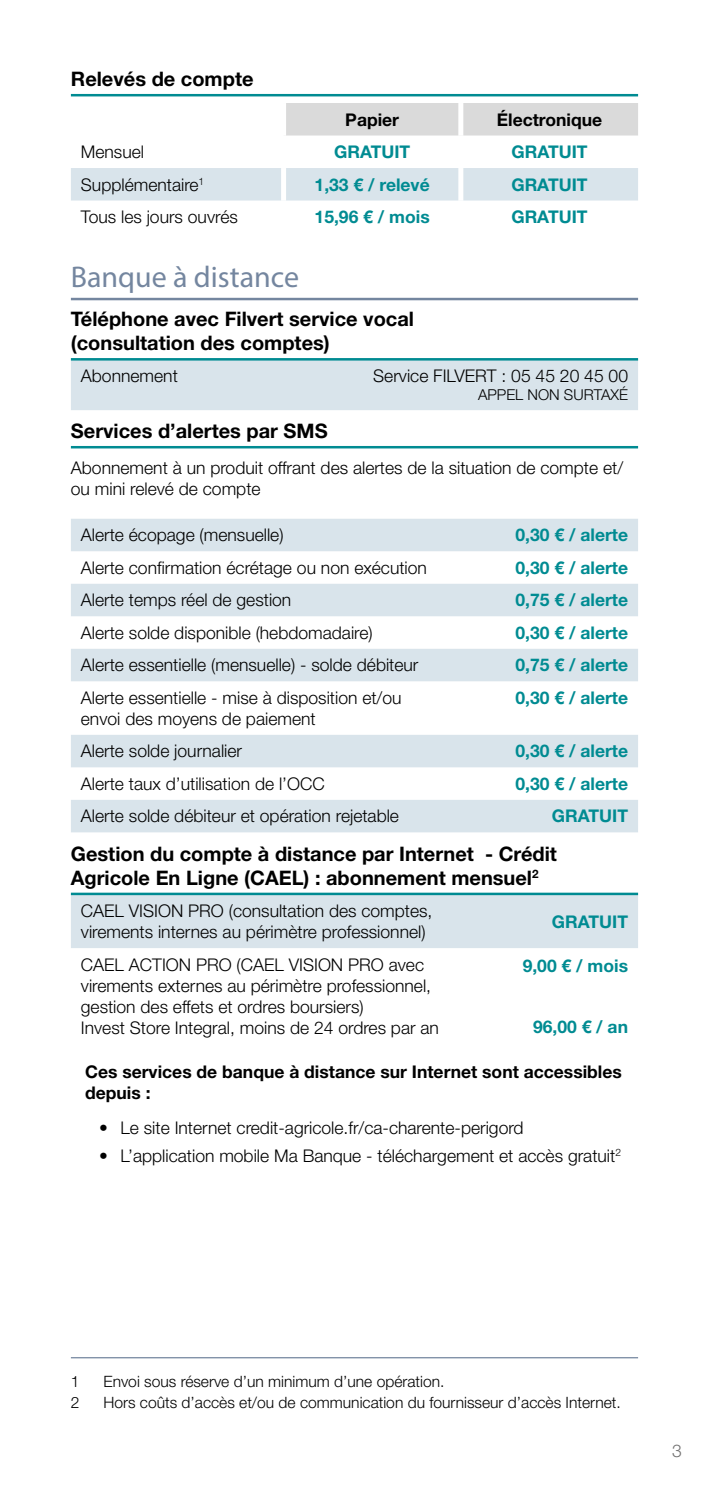
<style>
.page{position:relative;width:709px;height:1489px;background:#fff}
.page>*{position:absolute;margin:0;border:0;box-sizing:border-box;transform-origin:0 0}
.t1{font:30px "Myriad Pro";color:#74869f}
.t2{font:700 20px/24px "Helvetica Neue LT Std";color:#000}
.t3{font:300 17.5px/21px "Helvetica Neue LT Std";color:#000}
.t4{font:700 17.5px "Helvetica Neue LT Std";color:#008b92}
.t5{font:700 17.5px/21px "Helvetica Neue LT Std";color:#000}
.t6{font:300 17.5px "Helvetica Neue LT Std";color:#706f6f}
.t7{font:300 15.5px "Helvetica Neue LT Std";color:#000}
.t8{font:300 15px "Helvetica Neue LT Std";color:#000}
</style>
<div class="page">
<div style="left:286px;top:103px;width:352px;height:32px;background:#dadada"></div>
<div style="left:71px;top:168px;width:567px;height:32px;background:#d9e4eb"></div>
<div style="left:458px;top:103px;width:5px;height:32px;background:#fff"></div>
<div style="left:281px;top:168px;width:5px;height:32px;background:#fff"></div>
<div style="left:458px;top:168px;width:5px;height:32px;background:#fff"></div>
<div style="left:71px;top:360px;width:567px;height:50px;background:#d9e4eb"></div>
<svg style="left:71px;top:519px;width:567px;height:313px;fill:#d9e4eb"></svg>
<div style="left:71px;top:895px;width:567px;height:53px;background:#d9e4eb"></div>
<hr style="left:71px;top:94px;width:567px;height:2px;background:#008b92">
<hr style="left:71px;top:1356px;width:567px;height:2px;background:#74869f">
<hr style="left:71px;top:298px;width:567px;height:2px;background:#74869f">
<hr style="left:71px;top:358px;width:567px;height:2px;background:#008b92">
<hr style="left:71px;top:892px;width:567px;height:3px;background:#008b92">
<hr style="left:71px;top:446px;width:567px;height:2px;background:#008b92">
<p class="t2" style="left:71px;top:66px;width:184px">Relevés de compte</p>
<p class="t5" style="left:345px;top:108px;width:55px">Papier</p>
<p class="t5" style="left:497px;top:108px;width:107px">Électronique</p>
<p class="t3" style="left:81px;top:141px;width:65px">Mensuel</p>
<p class="t4" style="left:334px;top:141px;width:78px">GRATUIT</p>
<p class="t4" style="left:511px;top:141px;width:78px">GRATUIT</p>
<p class="t3" style="left:81px;top:173px;width:125px">Supplémentaire<sup>1</sup></p>
<p class="t4" style="left:314px;top:173px;width:117px">1,33 € / relevé</p>
<p class="t4" style="left:511px;top:173px;width:78px">GRATUIT</p>
<p class="t3" style="left:81px;top:206px;width:158px">Tous les jours ouvrés</p>
<p class="t4" style="left:315px;top:206px;width:117px">15,96 € / mois</p>
<p class="t4" style="left:511px;top:206px;width:78px">GRATUIT</p>
<h1 class="t1" style="left:71px;top:259px;width:230px">Banque à distance</h1>
<p class="t2" style="left:71px;top:306px;width:344px">Téléphone avec Filvert service vocal (consultation des comptes)</p>
<p class="t3" style="left:81px;top:365px;width:98px">Abonnement</p>
<p class="t3" style="left:373px;top:365px;width:256px">Service FILVERT : 05 45 20 45 00</p>
<p class="t8" style="left:478px;top:385px;width:151px">APPEL NON SURTAXÉ</p>
<p class="t2" style="left:71px;top:419px;width:258px">Services d’alertes par SMS</p>
<p class="t3" style="left:71px;top:456px;width:554px">Abonnement à un produit offrant des alertes de la situation de compte et/ ou mini relevé de compte</p>
<p class="t3" style="left:81px;top:524px;width:204px">Alerte écopage (mensuelle)</p>
<p class="t4" style="left:515px;top:524px;width:114px">0,30 € / alerte</p>
<p class="t3" style="left:81px;top:556px;width:347px">Alerte confirmation écrétage ou non exécution</p>
<p class="t4" style="left:515px;top:556px;width:114px">0,30 € / alerte</p>
<p class="t3" style="left:81px;top:589px;width:212px">Alerte temps réel de gestion</p>
<p class="t4" style="left:515px;top:589px;width:114px">0,75 € / alerte</p>
<p class="t3" style="left:81px;top:621px;width:293px">Alerte solde disponible (hebdomadaire)</p>
<p class="t4" style="left:515px;top:621px;width:114px">0,30 € / alerte</p>
<p class="t3" style="left:81px;top:654px;width:339px">Alerte essentielle (mensuelle) - solde débiteur</p>
<p class="t4" style="left:515px;top:654px;width:114px">0,75 € / alerte</p>
<p class="t3" style="left:81px;top:686px;width:322px">Alerte essentielle - mise à disposition et/ou envoi des moyens de paiement</p>
<p class="t4" style="left:515px;top:686px;width:114px">0,30 € / alerte</p>
<p class="t3" style="left:81px;top:740px;width:163px">Alerte solde journalier</p>
<p class="t4" style="left:515px;top:740px;width:114px">0,30 € / alerte</p>
<p class="t3" style="left:81px;top:772px;width:245px">Alerte taux d’utilisation de l’OCC</p>
<p class="t4" style="left:515px;top:772px;width:114px">0,30 € / alerte</p>
<p class="t3" style="left:81px;top:805px;width:320px">Alerte solde débiteur et opération rejetable</p>
<p class="t4" style="left:552px;top:805px;width:78px">GRATUIT</p>
<p class="t2" style="left:71px;top:841px;width:487px">Gestion du compte à distance par Internet - Crédit<br>Agricole En Ligne (CAEL) : abonnement mensuel<sup>2</sup></p>
<p class="t3" style="left:81px;top:899px;width:353px">CAEL VISION PRO (consultation des comptes, virements internes au périmètre professionnel)</p>
<p class="t4" style="left:552px;top:910px;width:78px">GRATUIT</p>
<p class="t3" style="left:81px;top:953px;width:359px">CAEL ACTION PRO (CAEL VISION PRO avec virements externes au périmètre professionnel, gestion des effets et ordres boursiers)<br>Invest Store Integral, moins de 24 ordres par an</p>
<p class="t4" style="left:522px;top:954px;width:107px">9,00 € / mois</p>
<p class="t4" style="left:533px;top:1015px;width:97px">96,00 € / an</p>
<p class="t5" style="left:85px;top:1060px;width:538px">Ces services de banque à distance sur Internet sont accessibles depuis :</p>
<p class="t3" style="left:99px;top:1117px;width:426px">• Le site Internet credit-agricole.fr/ca-charente-perigord</p>
<p class="t3" style="left:99px;top:1145px;width:523px">• L’application mobile Ma Banque - téléchargement et accès gratuit<sup>2</sup></p>
<p class="t7" style="left:71px;top:1371px;width:10px">1</p>
<p class="t7" style="left:103px;top:1371px;width:342px">Envoi sous réserve d’un minimum d’une opération.</p>
<p class="t7" style="left:71px;top:1392px;width:10px">2</p>
<p class="t7" style="left:103px;top:1392px;width:519px">Hors coûts d’accès et/ou de communication du fournisseur d’accès Internet.</p>
<p class="t6" style="left:672px;top:1439px;width:11px">3</p>
</div>
